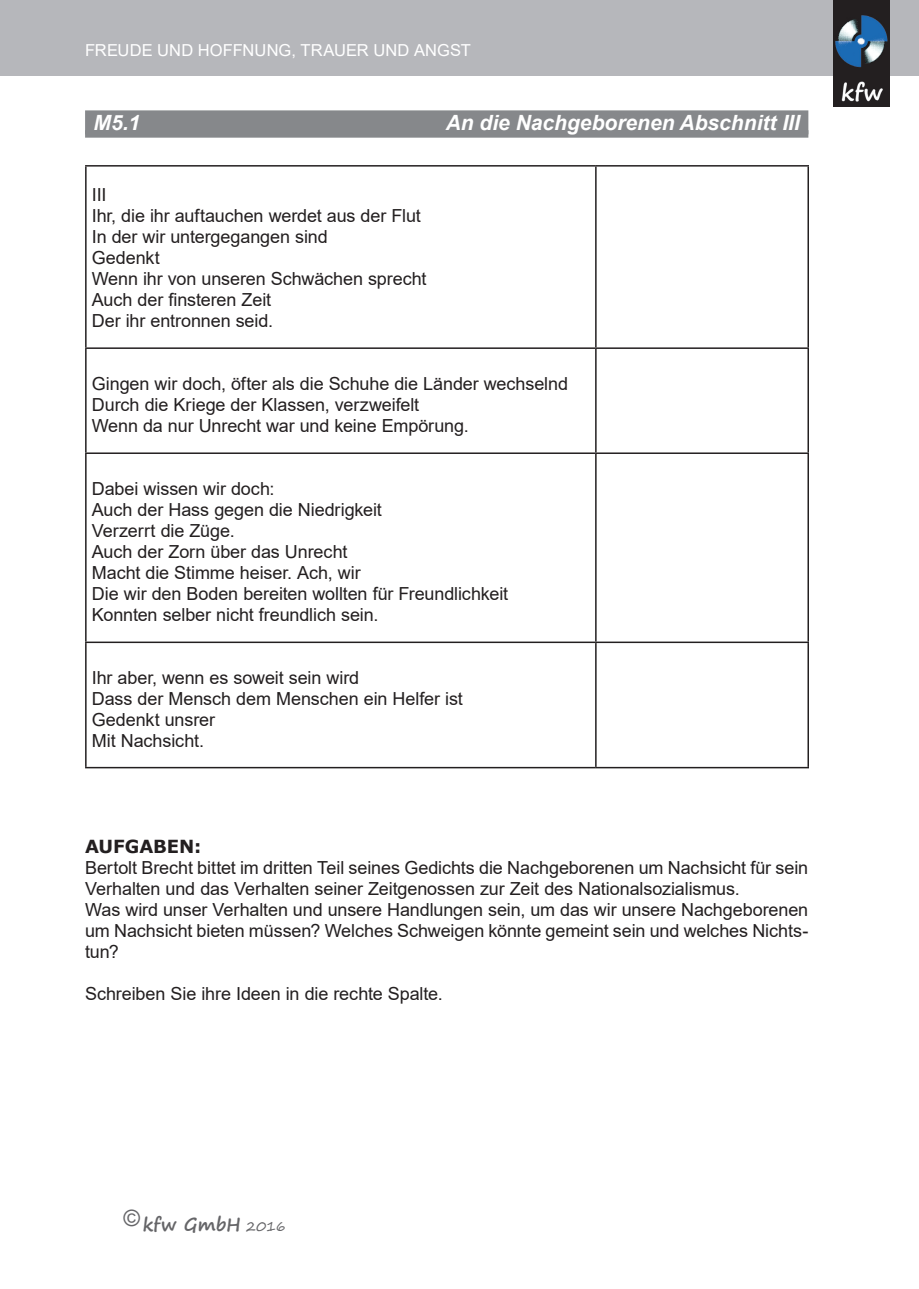
<style>
.page{position:relative;width:919px;height:1289px;background:#fff}
.page>*{position:absolute;margin:0;border:0;box-sizing:border-box;transform-origin:0 0}
.t1{font:italic 700 21px "Arial";color:#fff}
.t2{font:18px/21px "Arial";letter-spacing:-.005em;color:#231f20}
.t3{font:700 18px "Segoe Print";letter-spacing:.005em;color:#656568}
.t4{font:700 18px "Verdana";color:#231f20}
.t5{font:16.5px "Arial";letter-spacing:.005em;color:#fff}
.s1{font-weight:400;font-size:13.5px}
</style>
<div class="page">
<div style="left:0;top:0;width:918px;height:75px;background:#b6b7bb"></div>
<div style="left:833px;top:0;width:56px;height:106px;background:#231f20"></div>
<img style="left:835px;top:15px;width:53px;height:87px">
<div style="left:85px;top:110px;width:723px;height:24px;background:#86888b"></div>
<div style="left:85px;top:130px;width:723px;height:8px;background:#86888b"></div>
<hr style="left:85px;top:165px;width:510px;height:1px;background:#231f20">
<hr style="left:85px;top:166px;width:2px;height:181px;background:#231f20">
<hr style="left:595px;top:165px;width:213px;height:1px;background:#231f20">
<hr style="left:595px;top:166px;width:1px;height:181px;background:#231f20">
<hr style="left:807px;top:166px;width:1px;height:181px;background:#231f20">
<hr style="left:85px;top:347px;width:510px;height:2px;background:#231f20">
<hr style="left:85px;top:349px;width:2px;height:103px;background:#231f20">
<hr style="left:595px;top:347px;width:213px;height:2px;background:#231f20">
<hr style="left:595px;top:349px;width:1px;height:103px;background:#231f20">
<hr style="left:807px;top:349px;width:1px;height:103px;background:#231f20">
<hr style="left:85px;top:452px;width:510px;height:2px;background:#231f20">
<hr style="left:85px;top:454px;width:2px;height:187px;background:#231f20">
<hr style="left:595px;top:452px;width:213px;height:2px;background:#231f20">
<hr style="left:595px;top:454px;width:1px;height:187px;background:#231f20">
<hr style="left:807px;top:454px;width:1px;height:187px;background:#231f20">
<hr style="left:85px;top:641px;width:510px;height:2px;background:#231f20">
<hr style="left:85px;top:643px;width:2px;height:123px;background:#231f20">
<hr style="left:595px;top:641px;width:213px;height:2px;background:#231f20">
<hr style="left:595px;top:643px;width:1px;height:123px;background:#231f20">
<hr style="left:807px;top:643px;width:1px;height:123px;background:#231f20">
<hr style="left:85px;top:766px;width:510px;height:2px;background:#231f20">
<hr style="left:595px;top:766px;width:213px;height:2px;background:#231f20">
<p class="t5" style="left:85px;top:39px;width:386px">Freude und Hoffnung, Trauer und Angst</p>
<p class="t1" style="left:94px;top:109px;width:48px">M5.1</p>
<p class="t1" style="left:445px;top:109px;width:355px">An die Nachgeborenen Abschnitt III</p>
<p class="t2" style="left:92px;top:184px;width:336px">III<br>Ihr, die ihr auftauchen werdet aus der Flut<br>In der wir untergegangen sind<br>Gedenkt<br>Wenn ihr von unseren Schwächen sprecht<br>Auch der finsteren Zeit<br>Der ihr entronnen seid.</p>
<p class="t2" style="left:92px;top:373px;width:477px">Gingen wir doch, öfter als die Schuhe die Länder wechselnd<br>Durch die Kriege der Klassen, verzweifelt<br>Wenn da nur Unrecht war und keine Empörung.</p>
<p class="t2" style="left:92px;top:478px;width:418px">Dabei wissen wir doch:<br>Auch der Hass gegen die Niedrigkeit<br>Verzerrt die Züge.<br>Auch der Zorn über das Unrecht<br>Macht die Stimme heiser. Ach, wir<br>Die wir den Boden bereiten wollten für Freundlichkeit Konnten selber nicht freundlich sein.</p>
<p class="t2" style="left:92px;top:667px;width:372px">Ihr aber, wenn es soweit sein wird<br>Dass der Mensch dem Menschen ein Helfer ist<br>Gedenkt unsrer<br>Mit Nachsicht.</p>
<p class="t4" style="left:85px;top:833px;width:14px">AUF</p>
<p class="t4" style="left:125px;top:833px;width:29px">GABEN</p>
<p class="t4" style="left:194px;top:833px;width:9px">:</p>
<p class="t2" style="left:85px;top:856px;width:724px">Bertolt Brecht bittet im dritten Teil seines Gedichts die Nachgeborenen um Nachsicht für sein Verhalten und das Verhalten seiner Zeitgenossen zur Zeit des Nationalsozialismus.<br>Was wird unser Verhalten und unsere Handlungen sein, um das wir unsere Nachgeborenen um Nachsicht bieten müssen? Welches Schweigen könnte gemeint sein und welches Nichts&shy;tun?</p>
<p class="t2" style="left:85px;top:982px;width:359px">Schreiben Sie ihre Ideen in die rechte Spalte.</p>
<p class="t3" style="left:123px;top:1207px;width:164px"><sup>©</sup>kfw GmbH <span class="s1">2016</span></p>
</div>
